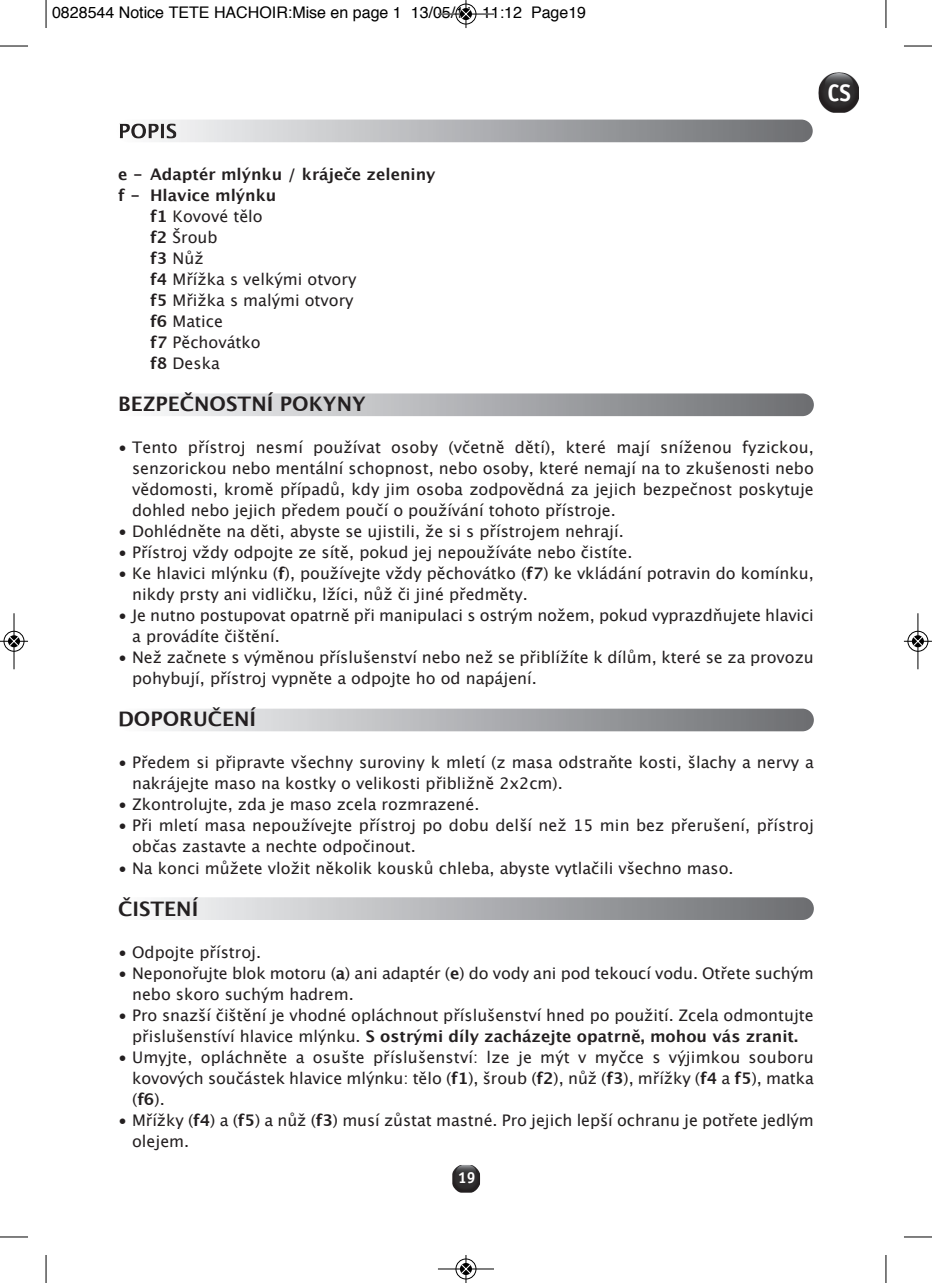
<style>
.page{position:relative;width:932px;height:1283px;background:#fff}
.page>*{position:absolute;margin:0;border:0;box-sizing:border-box;transform-origin:0 0}
.t1{font:700 24px "Officina Sans";color:#fff}
.t2{font:700 20px "Lucida Grande";color:#231f20}
.t3{font:16px/21px "Lucida Grande";color:#231f20}
.t4{font:16px "Helvetica";color:#000}
.t5{font:700 16px "Lucida Grande";color:#231f20}
.t6{font:700 16px "Officina Sans";color:#fff}
.s1{font-weight:700}
</style>
<div class="page">
<img style="left:452px;top:1165px;width:28px;height:27px">
<img style="left:120px;top:123px;width:56px;height:16px">
<img style="left:818px;top:72px;width:40px;height:41px">
<svg style="left:46px;top:0;width:1px;height:28px"></svg>
<svg style="left:0;top:46px;width:28px;height:1px"></svg>
<svg style="left:885px;top:0;width:1px;height:28px"></svg>
<svg style="left:904px;top:46px;width:27px;height:1px"></svg>
<svg style="left:46px;top:1255px;width:1px;height:28px"></svg>
<svg style="left:0;top:1236px;width:28px;height:1px"></svg>
<svg style="left:885px;top:1255px;width:1px;height:28px"></svg>
<svg style="left:904px;top:1236px;width:27px;height:1px"></svg>
<div style="left:455px;top:3px;width:21px;height:22px;border:1px solid #fff;border-radius:50%"></div>
<hr style="left:438px;top:14px;width:56px;height:1px;background:#000">
<div style="left:455px;top:4px;width:21px;height:20px;border:1px solid #000;border-radius:50%"></div>
<svg style="left:460px;top:0;width:11px;height:28px"></svg>
<hr style="left:438px;top:1268px;width:56px;height:1px;background:#000">
<div style="left:455px;top:1258px;width:21px;height:21px;border:1px solid #000;border-radius:50%"></div>
<svg style="left:460px;top:1255px;width:11px;height:28px"></svg>
<div style="left:3px;top:630px;width:22px;height:22px;border:1px solid #fff;border-radius:50%"></div>
<hr style="left:14px;top:613px;width:1px;height:56px;background:#000">
<div style="left:4px;top:631px;width:20px;height:20px;border:1px solid #000;border-radius:50%"></div>
<svg style="left:0;top:636px;width:28px;height:10px"></svg>
<div style="left:906px;top:630px;width:22px;height:22px;border:1px solid #fff;border-radius:50%"></div>
<hr style="left:917px;top:613px;width:1px;height:56px;background:#000">
<div style="left:907px;top:631px;width:20px;height:20px;border:1px solid #000;border-radius:50%"></div>
<svg style="left:903px;top:636px;width:28px;height:10px"></svg>
<p class="t4" style="left:52px;top:6px;width:535px">0828544 Notice TETE HACHOIR:Mise en page 1 13/05/11 11:12 Page19</p>
<h1 class="t1" style="left:827px;top:84px;width:25px">CS</h1>
<p class="t5" style="left:118px;top:165px;width:319px">e - Adaptér mlýnku / kráječe zeleniny</p>
<p class="t5" style="left:118px;top:186px;width:160px">f - Hlavice mlýnku</p>
<p class="t3" style="left:150px;top:206px;width:114px"><span class="s1">f1</span> Kovové tělo</p>
<p class="t3" style="left:150px;top:227px;width:69px"><span class="s1">f2</span> Šroub</p>
<p class="t3" style="left:150px;top:248px;width:55px"><span class="s1">f3</span> Nůž</p>
<p class="t3" style="left:150px;top:269px;width:208px"><span class="s1">f4</span> Mřížka s velkými otvory</p>
<p class="t3" style="left:150px;top:290px;width:205px"><span class="s1">f5</span> Mřižka s malými otvory</p>
<p class="t3" style="left:150px;top:311px;width:74px"><span class="s1">f6</span> Matice</p>
<p class="t3" style="left:150px;top:332px;width:112px"><span class="s1">f7</span> Pěchovátko</p>
<p class="t3" style="left:150px;top:353px;width:71px"><span class="s1">f8</span> Deska</p>
<p class="t2" style="left:118px;top:392px;width:249px">BEZPEČNOSTNÍ POKYNY</p>
<p class="t3" style="left:132px;top:437px;width:683px;text-align:justify;text-indent:-14px">• Tento přístroj nesmí používat osoby (včetně dětí), které mají sníženou fyzickou, senzorickou nebo mentální schopnost, nebo osoby, které nemají na to zkušenosti nebo vědomosti, kromě případů, kdy jim osoba zodpovědná za jejich bezpečnost poskytuje dohled nebo jejich předem poučí o používání tohoto přístroje.</p>
<p class="t3" style="left:118px;top:521px;width:507px">• Dohlédněte na děti, abyste se ujistili, že si s přístrojem nehrají.</p>
<p class="t3" style="left:118px;top:542px;width:515px">• Přístroj vždy odpojte ze sítě, pokud jej nepoužíváte nebo čistíte.</p>
<p class="t3" style="left:132px;top:563px;width:683px;text-indent:-14px">• Ke hlavici mlýnku (<span class="s1">f</span>), používejte vždy pěchovátko (<span class="s1">f7</span>) ke vkládání potravin do komínku, nikdy prsty ani vidličku, lžíci, nůž či jiné předměty.</p>
<p class="t3" style="left:132px;top:605px;width:683px;text-indent:-14px">• Je nutno postupovat opatrně při manipulaci s ostrým nožem, pokud vyprazdňujete hlavici a provádíte čištění.</p>
<p class="t3" style="left:132px;top:647px;width:683px;text-indent:-14px">• Než začnete s výměnou příslušenství nebo než se přiblížíte k dílům, které se za provozu pohybují, přístroj vypněte a odpojte ho od napájení.</p>
<p class="t2" style="left:118px;top:707px;width:139px">DOPORUČENÍ</p>
<p class="t3" style="left:132px;top:752px;width:683px;text-indent:-14px">• Předem si připravte všechny suroviny k mletí (z masa odstraňte kosti, šlachy a nervy a nakrájejte maso na kostky o velikosti přibližně 2x2cm).</p>
<p class="t3" style="left:118px;top:794px;width:363px">• Zkontrolujte, zda je maso zcela rozmrazené.</p>
<p class="t3" style="left:132px;top:815px;width:683px;text-indent:-14px">• Při mletí masa nepoužívejte přístroj po dobu delší než 15 min bez přerušení, přístroj občas zastavte a nechte odpočinout.</p>
<p class="t3" style="left:118px;top:857px;width:616px">• Na konci můžete vložit několik kousků chleba, abyste vytlačili všechno maso.</p>
<p class="t2" style="left:118px;top:896px;width:82px">ČISTENÍ</p>
<p class="t3" style="left:118px;top:941px;width:144px">• Odpojte přístroj.</p>
<p class="t3" style="left:132px;top:962px;width:683px;text-indent:-14px">• Neponořujte blok motoru (<span class="s1">a</span>) ani adaptér (<span class="s1">e</span>) do vody ani pod tekoucí vodu. Otřete suchým nebo skoro suchým hadrem.</p>
<p class="t3" style="left:118px;top:1004px;width:697px;text-align:center">• Pro snazší čištění je vhodné opláchnout příslušenství hned po použití. Zcela odmontujte přislušenstíví hlavice mlýnku. <span class="s1">S ostrými díly zacházejte opatrně, mohou vás zranit.</span></p>
<p class="t3" style="left:132px;top:1046px;width:683px;text-align:justify;text-indent:-14px">• Umyjte, opláchněte a osušte příslušenství: lze je mýt v myčce s výjimkou souboru kovových součástek hlavice mlýnku: tělo (<span class="s1">f1</span>), šroub (<span class="s1">f2</span>), nůž (<span class="s1">f3</span>), mřížky (<span class="s1">f4</span> a <span class="s1">f5</span>), matka (<span class="s1">f6</span>).</p>
<p class="t3" style="left:132px;top:1109px;width:683px;text-indent:-14px">• Mřížky (<span class="s1">f4</span>) a (<span class="s1">f5</span>) a nůž (<span class="s1">f3</span>) musí zůstat mastné. Pro jejich lepší ochranu je potřete jedlým olejem.</p>
<p class="t6" style="left:457px;top:1171px;width:19px">19</p>
</div>
